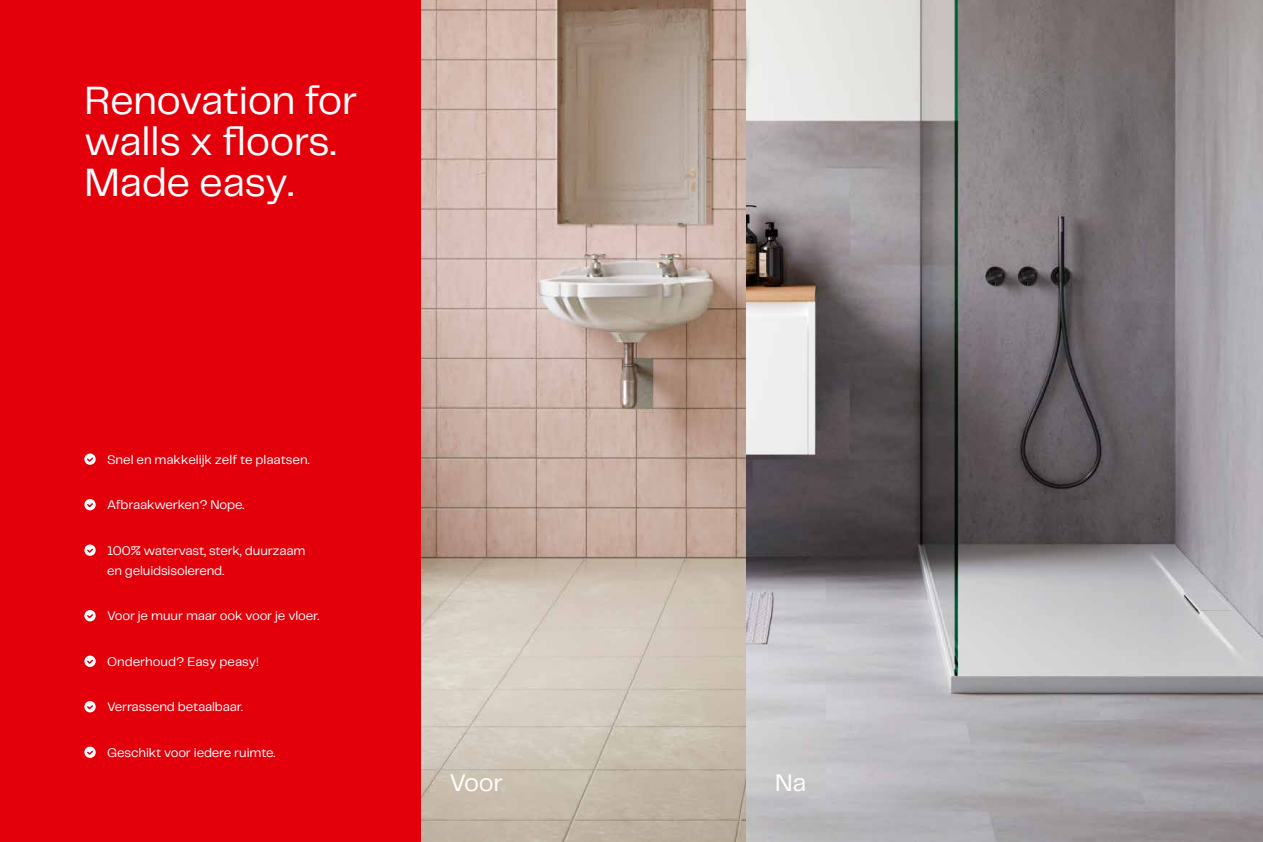
<style>
.page{position:relative;width:1263px;height:842px;background:#fff}
.page>*{position:absolute;margin:0;border:0;box-sizing:border-box;transform-origin:0 0}
.t1{font:41px/41px "Telegraf";letter-spacing:-.015em;color:#fff}
.t2{font:25px "Telegraf";letter-spacing:-.015em;color:#fff}
.t3{font:13px/20px "Telegraf";letter-spacing:-.005em;color:#fff}
</style>
<div class="page">
<div style="left:0;top:0;width:421px;height:842px;background:#e3000b"></div>
<svg style="left:84px;top:453px;width:12px;height:12px"></svg>
<svg style="left:86px;top:456px;width:8px;height:7px"></svg>
<svg style="left:84px;top:499px;width:12px;height:11px"></svg>
<svg style="left:86px;top:502px;width:8px;height:7px"></svg>
<svg style="left:84px;top:544px;width:12px;height:12px"></svg>
<svg style="left:86px;top:547px;width:8px;height:7px"></svg>
<svg style="left:84px;top:610px;width:12px;height:11px"></svg>
<svg style="left:86px;top:613px;width:8px;height:7px"></svg>
<svg style="left:84px;top:655px;width:12px;height:12px"></svg>
<svg style="left:86px;top:658px;width:8px;height:7px"></svg>
<svg style="left:84px;top:701px;width:12px;height:11px"></svg>
<svg style="left:86px;top:704px;width:8px;height:7px"></svg>
<svg style="left:84px;top:747px;width:12px;height:11px"></svg>
<svg style="left:86px;top:749px;width:8px;height:7px"></svg>
<img style="left:421px;top:0;width:842px;height:842px">
<h1 class="t1" style="left:84px;top:78px;width:275px">Renovation for walls x floors.<br>Made easy.</h1>
<p class="t3" style="left:107px;top:449px;width:204px">Snel en makkelijk zelf te plaatsen.</p>
<p class="t3" style="left:107px;top:495px;width:139px">Afbraakwerken? Nope.</p>
<p class="t3" style="left:107px;top:540px;width:200px">100% watervast, sterk, duurzaam en geluidsisolerend.</p>
<p class="t3" style="left:107px;top:606px;width:214px">Voor je muur maar ook voor je vloer.</p>
<p class="t3" style="left:107px;top:651px;width:153px">Onderhoud? Easy peasy!</p>
<p class="t3" style="left:107px;top:697px;width:138px">Verrassend betaalbaar.</p>
<p class="t3" style="left:107px;top:742px;width:170px">Geschikt voor iedere ruimte.</p>
<h2 class="t2" style="left:449px;top:766px;width:55px">Voor</h2>
<h2 class="t2" style="left:775px;top:766px;width:33px">Na</h2>
</div>
